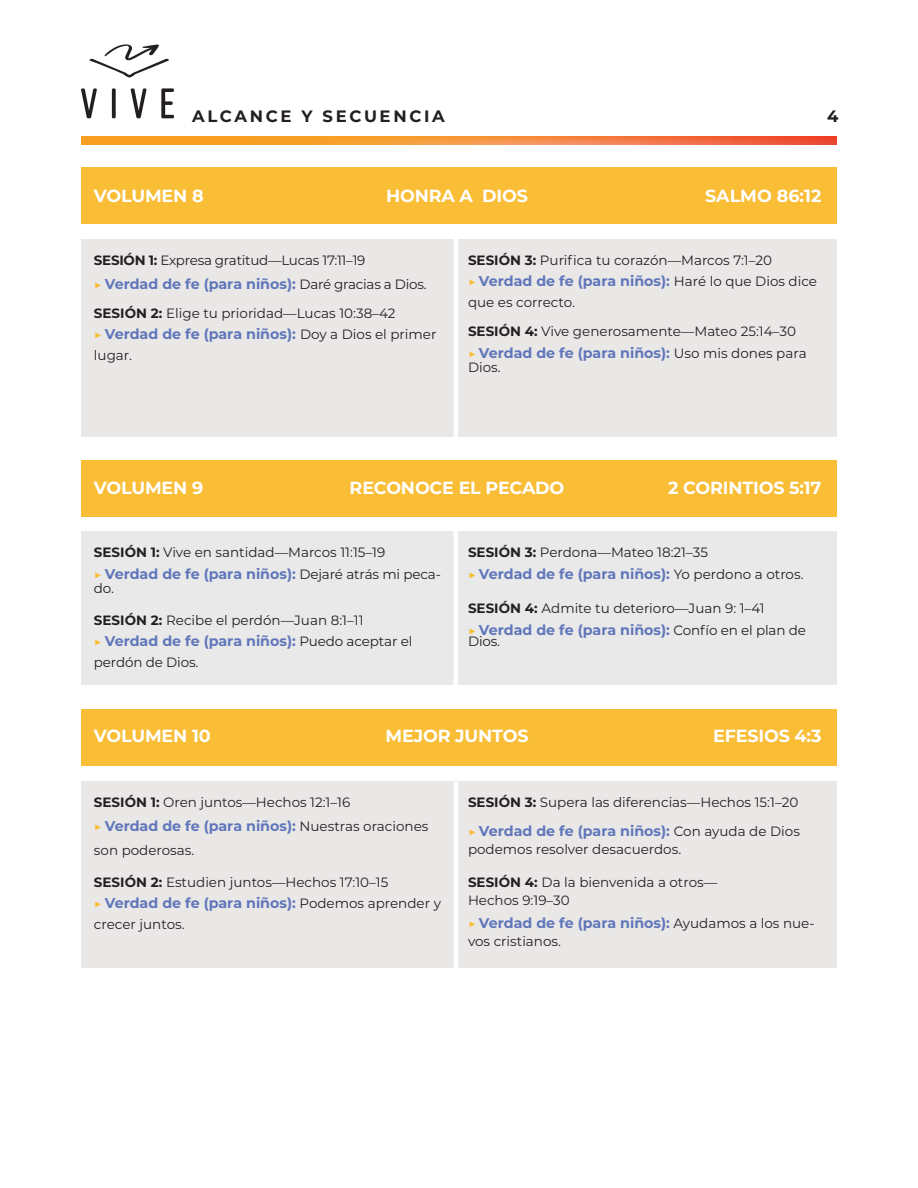
<style>
.page{position:relative;width:918px;height:1188px;background:#fff}
.page>*{position:absolute;margin:0;border:0;box-sizing:border-box;transform-origin:0 0}
.Listen_Header{font:700 17.55px "Montserrat";letter-spacing:-.01em;color:#fff}
.t1{font:700 16.5px "Montserrat";letter-spacing:.16em;color:#231f20}
.LISTEN_Scope_and_Seq{font:700 14.25px "Montserrat";color:#6076ba}
.LISTEN_Scope_and_Seq-2{font:13.5px "Montserrat";color:#231f20}
.LISTEN_Scope_and_Seq-3{font:13.5px "Montserrat";letter-spacing:-.02em;color:#231f20}
.s1{font-weight:700}
.s2{font-size:13.5px;color:#f9bd36}
.s3{font-weight:400;font-size:13.5px;color:#231f20}
</style>
<div class="page">
<div style="left:81px;top:167px;width:756px;height:57px;background:#f9bd36"></div>
<div style="left:81px;top:460px;width:756px;height:57px;background:#f9bd36"></div>
<div style="left:81px;top:709px;width:756px;height:57px;background:#f9bd36"></div>
<div style="left:81px;top:531px;width:756px;height:154px;background:#e9e9e9"></div>
<div style="left:81px;top:781px;width:756px;height:187px;background:#e9e8e7"></div>
<hr style="left:454px;top:529px;width:4px;height:165px;background:#fff">
<hr style="left:454px;top:782px;width:4px;height:198px;background:#fff">
<div style="left:81px;top:239px;width:756px;height:198px;background:#e9e8e7"></div>
<hr style="left:454px;top:239px;width:4px;height:202px;background:#fff">
<img style="left:81px;top:136px;width:756px;height:8px">
<svg style="left:81px;top:88px;width:16px;height:30px"></svg>
<svg style="left:112px;top:88px;width:4px;height:30px"></svg>
<svg style="left:131px;top:88px;width:16px;height:30px"></svg>
<svg style="left:161px;top:88px;width:13px;height:30px"></svg>
<svg style="left:89px;top:44px;width:80px;height:34px"></svg>
<p class="t1" style="left:192px;top:105px;width:254px">ALCANCE Y SECUENCIA</p>
<p class="t1" style="left:827px;top:105px;width:13px">4</p>
<p class="Listen_Header" style="left:94px;top:183px;width:111px">VOLUMEN 8</p>
<p class="Listen_Header" style="left:386px;top:183px;width:144px">HONRA A DIOS</p>
<p class="Listen_Header" style="left:705px;top:183px;width:118px">SALMO 86:12</p>
<p class="LISTEN_Scope_and_Seq-3" style="left:94px;top:251px;width:273px"><span class="s1">SESIÓN 1:</span> Expresa gratitud—Lucas 17:11–19</p>
<p class="LISTEN_Scope_and_Seq" style="left:94px;top:274px;width:334px"><span class="s2">▶</span> Verdad de fe (para niños): <span class="s3">Daré gracias a Dios.</span></p>
<p class="LISTEN_Scope_and_Seq-2" style="left:94px;top:304px;width:303px"><span class="s1">SESIÓN 2:</span> Elige tu prioridad—Lucas 10:38–42</p>
<p class="LISTEN_Scope_and_Seq" style="left:94px;top:323px;width:344px"><span class="s2">▶</span> Verdad de fe (para niños): <span class="s3">Doy a Dios el primer</span></p>
<p class="LISTEN_Scope_and_Seq-2" style="left:94px;top:346px;width:40px">lugar.</p>
<p class="LISTEN_Scope_and_Seq-2" style="left:468px;top:251px;width:306px"><span class="s1">SESIÓN 3:</span> Purifica tu corazón—Marcos 7:1–20</p>
<p class="LISTEN_Scope_and_Seq" style="left:468px;top:271px;width:351px"><span class="s2">▶</span> Verdad de fe (para niños): <span class="s3">Haré lo que Dios dice</span></p>
<p class="LISTEN_Scope_and_Seq-2" style="left:468px;top:293px;width:108px">que es correcto.</p>
<p class="LISTEN_Scope_and_Seq-2" style="left:468px;top:321px;width:329px"><span class="s1">SESIÓN 4:</span> Vive generosamente—Mateo 25:14–30</p>
<p class="LISTEN_Scope_and_Seq" style="left:468px;top:343px;width:340px"><span class="s2">▶</span> Verdad de fe (para niños): <span class="s3">Uso mis dones para</span></p>
<p class="LISTEN_Scope_and_Seq-2" style="left:468px;top:358px;width:34px">Dios.</p>
<p class="Listen_Header" style="left:94px;top:475px;width:111px">VOLUMEN 9</p>
<p class="Listen_Header" style="left:350px;top:475px;width:216px">RECONOCE EL PECADO</p>
<p class="Listen_Header" style="left:668px;top:475px;width:155px">2 CORINTIOS 5:17</p>
<p class="LISTEN_Scope_and_Seq-2" style="left:94px;top:543px;width:293px"><span class="s1">SESIÓN 1:</span> Vive en santidad—Marcos 11:15–19</p>
<p class="LISTEN_Scope_and_Seq" style="left:94px;top:564px;width:348px"><span class="s2">▶</span> Verdad de fe (para niños): <span class="s3">Dejaré atrás mi peca-</span></p>
<p class="LISTEN_Scope_and_Seq-2" style="left:94px;top:579px;width:22px">do.</p>
<p class="LISTEN_Scope_and_Seq-2" style="left:94px;top:610px;width:271px"><span class="s1">SESIÓN 2:</span> Recibe el perdón—Juan 8:1–11</p>
<p class="LISTEN_Scope_and_Seq" style="left:94px;top:630px;width:320px"><span class="s2">▶</span> Verdad de fe (para niños): <span class="s3">Puedo aceptar el</span></p>
<p class="LISTEN_Scope_and_Seq-2" style="left:94px;top:652px;width:106px">perdón de Dios.</p>
<p class="LISTEN_Scope_and_Seq-2" style="left:468px;top:543px;width:242px"><span class="s1">SESIÓN 3:</span> Perdona—Mateo 18:21–35</p>
<p class="LISTEN_Scope_and_Seq" style="left:468px;top:564px;width:337px"><span class="s2">▶</span> Verdad de fe (para niños): <span class="s3">Yo perdono a otros.</span></p>
<p class="LISTEN_Scope_and_Seq-2" style="left:468px;top:598px;width:298px"><span class="s1">SESIÓN 4:</span> Admite tu deterioro—Juan 9: 1–41</p>
<p class="LISTEN_Scope_and_Seq" style="left:468px;top:620px;width:340px"><span class="s2">▶</span> Verdad de fe (para niños): <span class="s3">Confío en el plan de</span></p>
<p class="LISTEN_Scope_and_Seq-2" style="left:468px;top:631px;width:34px">Dios.</p>
<p class="Listen_Header" style="left:94px;top:723px;width:118px">VOLUMEN 10</p>
<p class="Listen_Header" style="left:386px;top:723px;width:144px">MEJOR JUNTOS</p>
<p class="Listen_Header" style="left:713px;top:723px;width:110px">EFESIOS 4:3</p>
<p class="LISTEN_Scope_and_Seq-2" style="left:94px;top:793px;width:258px"><span class="s1">SESIÓN 1:</span> Oren juntos—Hechos 12:1–16</p>
<p class="LISTEN_Scope_and_Seq" style="left:94px;top:816px;width:336px"><span class="s2">▶</span> Verdad de fe (para niños): <span class="s3">Nuestras oraciones</span></p>
<p class="LISTEN_Scope_and_Seq-2" style="left:94px;top:841px;width:102px">son poderosas.</p>
<p class="LISTEN_Scope_and_Seq-2" style="left:94px;top:873px;width:296px"><span class="s1">SESIÓN 2:</span> Estudien juntos—Hechos 17:10–15</p>
<p class="LISTEN_Scope_and_Seq" style="left:94px;top:893px;width:349px"><span class="s2">▶</span> Verdad de fe (para niños): <span class="s3">Podemos aprender y</span></p>
<p class="LISTEN_Scope_and_Seq-2" style="left:94px;top:915px;width:92px">crecer juntos.</p>
<p class="LISTEN_Scope_and_Seq-2" style="left:468px;top:793px;width:332px"><span class="s1">SESIÓN 3:</span> Supera las diferencias—Hechos 15:1–20</p>
<p class="LISTEN_Scope_and_Seq" style="left:468px;top:821px;width:333px"><span class="s2">▶</span> Verdad de fe (para niños): <span class="s3">Con ayuda de Dios</span></p>
<p class="LISTEN_Scope_and_Seq-2" style="left:468px;top:840px;width:215px">podemos resolver desacuerdos.</p>
<p class="LISTEN_Scope_and_Seq-2" style="left:468px;top:873px;width:251px"><span class="s1">SESIÓN 4:</span> Da la bienvenida a otros—</p>
<p class="LISTEN_Scope_and_Seq-2" style="left:468px;top:891px;width:103px">Hechos 9:19–30</p>
<p class="LISTEN_Scope_and_Seq" style="left:468px;top:912px;width:348px"><span class="s2">▶</span> Verdad de fe (para niños): <span class="s3">Ayudamos a los nue-</span></p>
<p class="LISTEN_Scope_and_Seq-2" style="left:468px;top:932px;width:95px">vos cristianos.</p>
</div>
